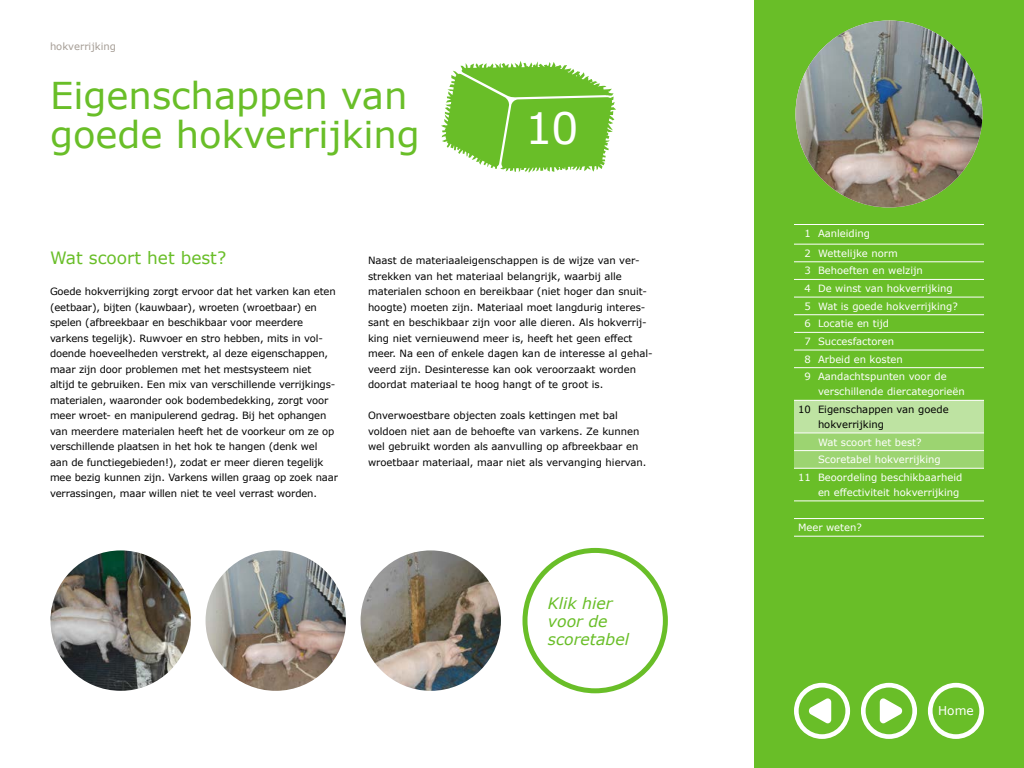
<style>
.page{position:relative;width:1024px;height:768px;background:#fff}
.page>*{position:absolute;margin:0;border:0;box-sizing:border-box;transform-origin:0 0}
.t1{font:43.3px "Verdana";color:#fff}
.t2{font:37px/39px "Verdana";color:#69be28}
.t3{font:17px "Verdana";color:#69be28}
.t4{font:italic 15.7px/18.1px "Verdana";color:#69be28}
.t5{font:12.2px "Verdana";color:#fff}
.t6{font:10px/15.5px "Verdana";letter-spacing:-.01em;color:#000}
.t7{font:10px/17.7px "Verdana";color:#fff}
.t8{font:10px "Verdana";color:#a59d95}
</style>
<div class="page">
<div style="left:754px;top:0;width:270px;height:768px;background:#69be28"></div>
<svg style="left:441px;top:61px;width:175px;height:112px"></svg>
<div style="left:794px;top:400px;width:190px;height:33px;background:#bee3a2"></div>
<svg style="left:794px;top:433px;width:190px;height:35px;background:#9ed474"></svg>
<hr style="left:794px;top:244px;width:190px;height:1px;background:#fff">
<hr style="left:794px;top:261px;width:190px;height:1px;background:#fff">
<hr style="left:794px;top:279px;width:190px;height:1px;background:#fff">
<hr style="left:794px;top:297px;width:190px;height:1px;background:#fff">
<hr style="left:794px;top:314px;width:190px;height:1px;background:#fff">
<hr style="left:794px;top:332px;width:190px;height:1px;background:#fff">
<hr style="left:794px;top:350px;width:190px;height:1px;background:#fff">
<hr style="left:794px;top:367px;width:190px;height:1px;background:#fff">
<hr style="left:794px;top:400px;width:190px;height:1px;background:#fff">
<hr style="left:794px;top:432px;width:190px;height:1px;background:#fff">
<hr style="left:794px;top:450px;width:190px;height:1px;background:#fff">
<hr style="left:794px;top:468px;width:190px;height:1px;background:#fff">
<hr style="left:794px;top:500px;width:190px;height:1px;background:#fff">
<hr style="left:794px;top:518px;width:190px;height:1px;background:#fff">
<hr style="left:794px;top:536px;width:190px;height:1px;background:#fff">
<hr style="left:794px;top:224px;width:190px;height:1px;background:#fff">
<img style="left:796px;top:20px;width:186px;height:188px;border-radius:94px">
<div style="left:928px;top:683px;width:56px;height:56px;border:5px solid #fff;border-radius:50%"></div>
<svg style="left:880px;top:698px;width:23px;height:26px"></svg>
<div style="left:861px;top:683px;width:56px;height:56px;border:5px solid #fff;border-radius:50%"></div>
<svg style="left:809px;top:698px;width:22px;height:26px"></svg>
<div style="left:794px;top:683px;width:56px;height:56px;border:5px solid #fff;border-radius:50%"></div>
<img style="left:50px;top:550px;width:141px;height:141px;border-radius:70px">
<img style="left:206px;top:550px;width:140px;height:141px;border-radius:70px">
<img style="left:361px;top:550px;width:140px;height:141px;border-radius:70px">
<div style="left:523px;top:548px;width:145px;height:145px;border:5px solid #69be28;border-radius:50%"></div>
<p class="t8" style="left:50px;top:39px;width:68px">hokverrijking</p>
<h2 class="t2" style="left:50px;top:76px;width:372px">Eigenschappen van goede hokverrijking</h2>
<h1 class="t1" style="left:525px;top:98px;width:55px">10</h1>
<h3 class="t3" style="left:50px;top:246px;width:178px">Wat scoort het best?</h3>
<p class="t6" style="left:50px;top:284px;width:290px">Goede hokverrijking zorgt ervoor dat het varken kan eten (eetbaar), bijten (kauwbaar), wroeten (wroetbaar) en spelen (afbreekbaar en beschikbaar voor meerdere varkens tegelijk). Ruwvoer en stro hebben, mits in vol&shy;doende hoeveelheden verstrekt, al deze eigenschappen, maar zijn door problemen met het mestsysteem niet altijd te gebruiken. Een mix van verschillende verrijkings&shy;materialen, waaronder ook bodembedekking, zorgt voor meer wroet- en manipulerend gedrag. Bij het ophangen van meerdere materialen heeft het de voorkeur om ze op verschillende plaatsen in het hok te hangen (denk wel aan de functiegebieden!), zodat er meer dieren tegelijk mee bezig kunnen zijn. Varkens willen graag op zoek naar verrassingen, maar willen niet te veel verrast worden.</p>
<p class="t6" style="left:368px;top:253px;width:286px">Naast de materiaaleigenschappen is de wijze van ver&shy;strekken van het materiaal belangrijk, waarbij alle materialen schoon en bereikbaar (niet hoger dan snuit&shy;hoogte) moeten zijn. Materiaal moet langdurig interes&shy;sant en beschikbaar zijn voor alle dieren. Als hokverrij&shy;king niet vernieuwend meer is, heeft het geen effect meer. Na een of enkele dagen kan de interesse al gehal&shy;veerd zijn. Desinteresse kan ook veroorzaakt worden doordat materiaal te hoog hangt of te groot is.</p>
<p class="t6" style="left:368px;top:408px;width:280px">Onverwoestbare objecten zoals kettingen met bal voldoen niet aan de behoefte van varkens. Ze kunnen wel gebruikt worden als aanvulling op afbreekbaar en wroetbaar materiaal, maar niet als vervanging hiervan.</p>
<h3 class="t4" style="left:548px;top:594px;width:83px">Klik hier voor de scoretabel</h3>
<p class="t7" style="left:804px;top:224px;width:95px;line-height:19.6px">1 Aanleiding<br>2 Wettelijke norm</p>
<p class="t7" style="left:804px;top:262px;width:155px">3 Behoeften en welzijn<br>4 De winst van hokverrijking<br>5 Wat is goede hokverrijking?<br>6 Locatie en tijd<br>7 Succesfactoren<br>8 Arbeid en kosten<br>9 Aandachtspunten voor de</p>
<p class="t7" style="left:818px;top:383px;width:148px">verschillende diercategorieën</p>
<p class="t6" style="left:818px;top:402px;width:132px;line-height:15px;text-indent:-20px">10 Eigenschappen van goede hokverrijking</p>
<p class="t7" style="left:818px;top:433px;width:105px">Wat scoort het best?</p>
<p class="t7" style="left:818px;top:451px;width:124px">Scoretabel hokverrijking</p>
<p class="t7" style="left:798px;top:468px;width:166px">11 Beoordeling beschikbaarheid</p>
<p class="t7" style="left:818px;top:483px;width:143px">en effectiviteit hokverrijking</p>
<p class="t7" style="left:798px;top:519px;width:65px">Meer weten?</p>
<p class="t5" style="left:938px;top:702px;width:37px">Home</p>
</div>
